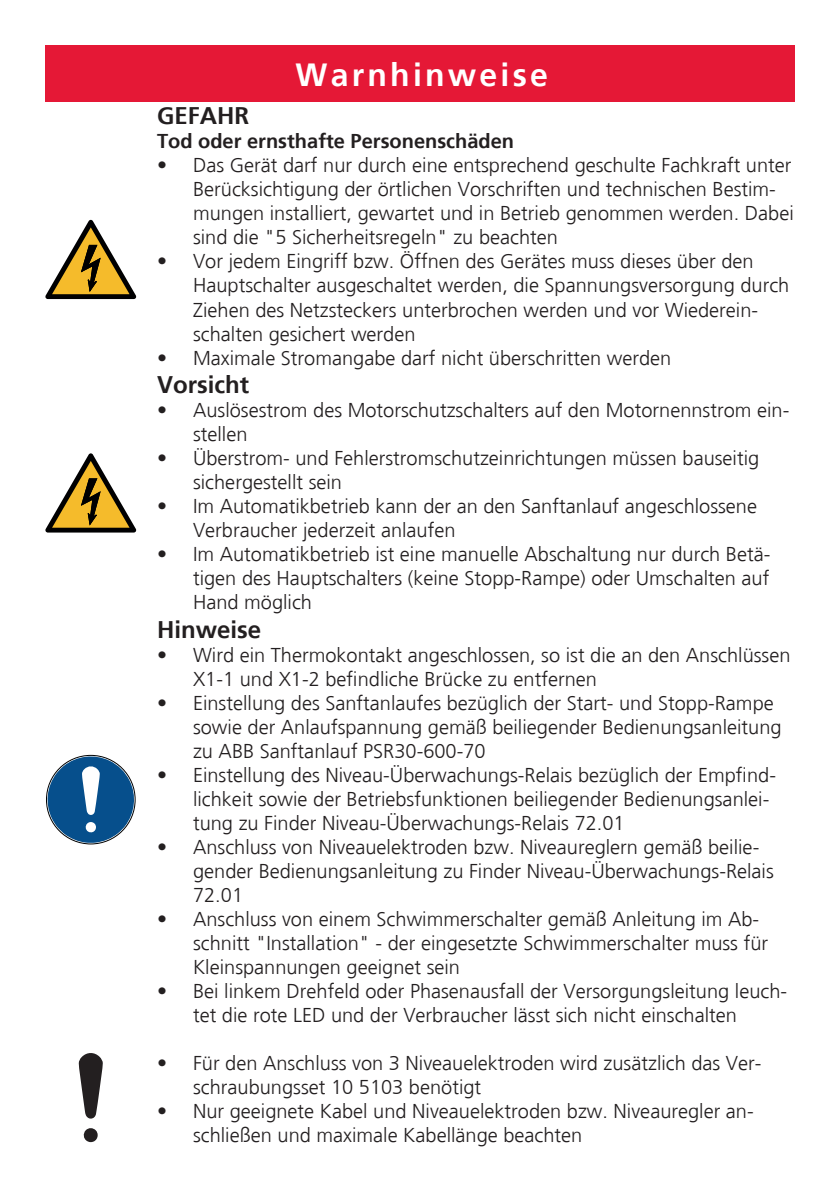
<style>
.page{position:relative;width:840px;height:1191px;background:#fff}
.page>*{position:absolute;margin:0;border:0;box-sizing:border-box;transform-origin:0 0}
.Kapitel{font:700 32px "Frutiger";letter-spacing:.1em;color:#fff}
.Textkörper{font:700 24px "Frutiger";color:#231f20}
.t1{font:300 20px/24px "Frutiger";color:#231f20}
.Textkörper-2{font:700 20px "Frutiger";color:#231f20}
</style>
<div class="page">
<svg style="left:83px;top:1128px;width:15px;height:14px"></svg>
<svg style="left:79px;top:1053px;width:24px;height:65px"></svg>
<div style="left:45px;top:45px;width:749px;height:57px;background:#e51836"></div>
<svg style="left:45px;top:220px;width:91px;height:79px"></svg>
<svg style="left:45px;top:453px;width:91px;height:79px"></svg>
<svg style="left:46px;top:754px;width:90px;height:89px"></svg>
<p class="Kapitel" style="left:295px;top:56px;width:254px">Warnhinweise</p>
<p class="Textkörper" style="left:157px;top:102px;width:93px">GEFAHR</p>
<p class="Textkörper-2" style="left:157px;top:130px;width:358px">Tod oder ernsthafte Personenschäden</p>
<p class="t1" style="left:193px;top:154px;width:602px;text-indent:-36px">• Das Gerät darf nur durch eine entsprechend geschulte Fachkraft unter Berücksichtigung der örtlichen Vorschriften und technischen Bestim&shy;mungen installiert, gewartet und in Betrieb genommen werden. Dabei sind die "5 Sicherheitsregeln" zu beachten</p>
<p class="t1" style="left:193px;top:250px;width:597px;text-indent:-36px">• Vor jedem Eingriff bzw. Öffnen des Gerätes muss dieses über den Hauptschalter ausgeschaltet werden, die Spannungsversorgung durch Ziehen des Netzsteckers unterbrochen werden und vor Wiederein&shy;schalten gesichert werden</p>
<p class="t1" style="left:157px;top:346px;width:515px">• Maximale Stromangabe darf nicht überschritten werden</p>
<p class="Textkörper" style="left:157px;top:371px;width:93px">Vorsicht</p>
<p class="t1" style="left:193px;top:399px;width:597px;text-indent:-36px">• Auslösestrom des Motorschutzschalters auf den Motornennstrom ein&shy;stellen</p>
<p class="t1" style="left:193px;top:447px;width:567px;text-indent:-36px">• Überstrom- und Fehlerstromschutzeinrichtungen müssen bauseitig sichergestellt sein</p>
<p class="t1" style="left:193px;top:495px;width:565px;text-indent:-36px">• Im Automatikbetrieb kann der an den Sanftanlauf angeschlossene<br>Verbraucher jederzeit anlaufen</p>
<p class="t1" style="left:193px;top:543px;width:578px;text-align:justify;text-indent:-36px">• Im Automatikbetrieb ist eine manuelle Abschaltung nur durch Betä&shy;tigen des Hauptschalters (keine Stopp-Rampe) oder Umschalten auf Hand möglich</p>
<p class="Textkörper" style="left:157px;top:616px;width:106px">Hinweise</p>
<p class="t1" style="left:193px;top:643px;width:598px;text-indent:-36px">• Wird ein Thermokontakt angeschlossen, so ist die an den Anschlüssen<br>X1-1 und X1-2 befindliche Brücke zu entfernen</p>
<p class="t1" style="left:193px;top:691px;width:589px;text-indent:-36px">• Einstellung des Sanftanlaufes bezüglich der Start- und Stopp-Rampe sowie der Anlaufspannung gemäß beiliegender Bedienungsanleitung zu ABB Sanftanlauf PSR30-600-70</p>
<p class="t1" style="left:193px;top:763px;width:584px;text-indent:-36px">• Einstellung des Niveau-Überwachungs-Relais bezüglich der Empfind&shy;lichkeit sowie der Betriebsfunktionen beiliegender Bedienungsanlei&shy;tung zu Finder Niveau-Überwachungs-Relais 72.01</p>
<p class="t1" style="left:193px;top:835px;width:582px;text-indent:-36px">• Anschluss von Niveauelektroden bzw. Niveaureglern gemäß beilie&shy;gender Bedienungsanleitung zu Finder Niveau-Überwachungs-Relais<br>72.01</p>
<p class="t1" style="left:193px;top:907px;width:576px;text-indent:-36px">• Anschluss von einem Schwimmerschalter gemäß Anleitung im Ab&shy;schnitt "Installation" - der eingesetzte Schwimmerschalter muss für<br>Kleinspannungen geeignet sein</p>
<p class="t1" style="left:193px;top:979px;width:595px;text-indent:-36px">• Bei linkem Drehfeld oder Phasenausfall der Versorgungsleitung leuch&shy;tet die rote LED und der Verbraucher lässt sich nicht einschalten</p>
<p class="t1" style="left:193px;top:1051px;width:569px;text-indent:-36px">• Für den Anschluss von 3 Niveauelektroden wird zusätzlich das Ver&shy;schraubungsset 10 5103 benötigt</p>
<p class="t1" style="left:193px;top:1099px;width:562px;text-indent:-36px">• Nur geeignete Kabel und Niveauelektroden bzw. Niveauregler an&shy;schließen und maximale Kabellänge beachten</p>
</div>
